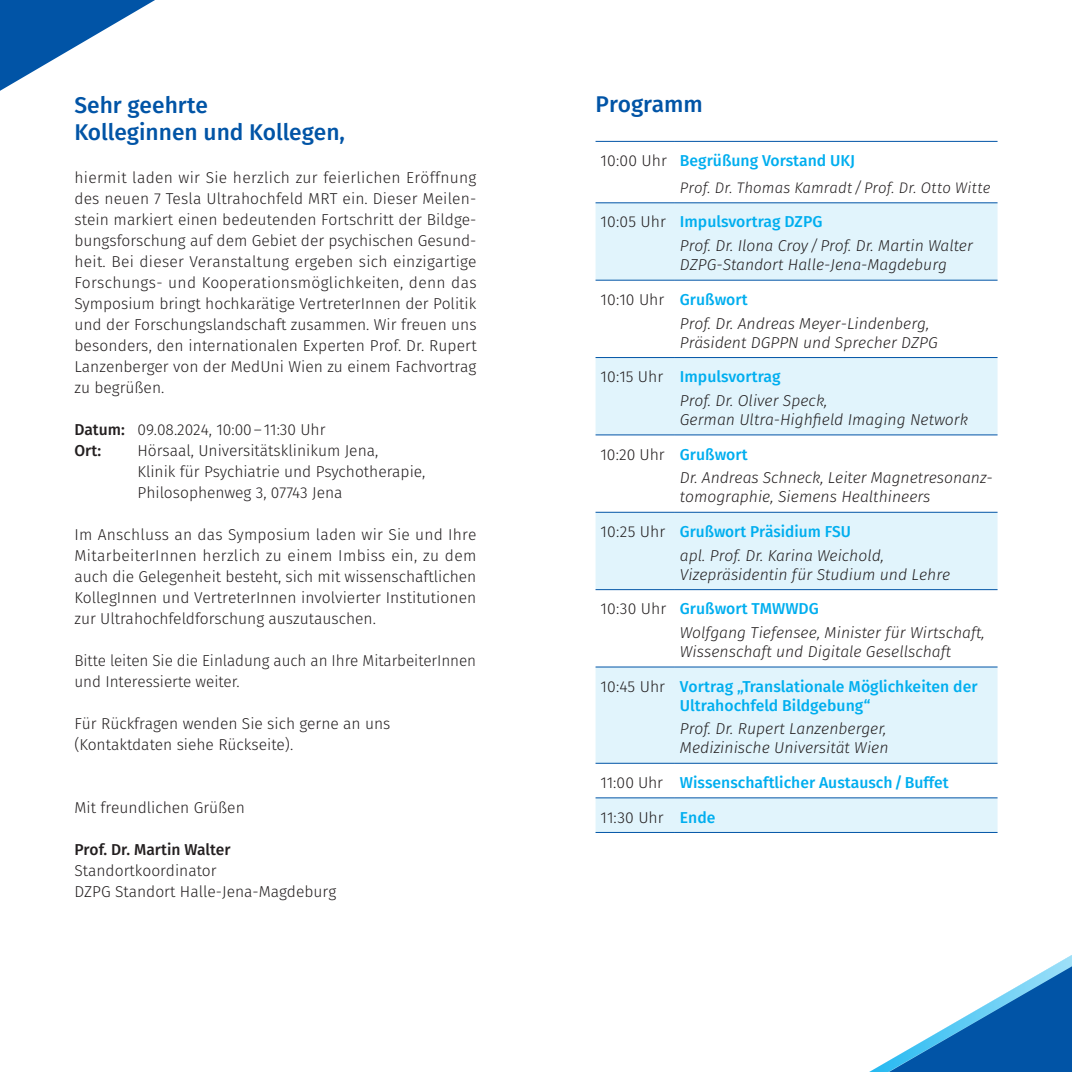
<style>
.page{position:relative;width:1072px;height:1072px;background:#fff}
.page>*{position:absolute;margin:0;border:0;box-sizing:border-box;transform-origin:0 0}
.t1{font:500 22.75px/27.3px "Fira Sans";color:#0154a6}
.t2{font:300 15.75px/21px "Fira Sans";color:#231f20}
.t3{font:italic 300 15.75px/18.9px "Fira Sans";color:#231f20}
.t4{font:500 15.75px/18.9px "Fira Sans";color:#00aeef}
.t5{font:500 15.75px "Fira Sans";color:#231f20}
.t6{font:italic 300 15.4px "Fira Sans";letter-spacing:.01em;color:#231f20}
.s1{font-weight:500}
.s2{font-weight:300;color:#231f20}
.s3{font-size:15.75px}
.s4{font-style:normal}
.s5{font-weight:500;font-style:normal;color:#00aeef}
</style>
<div class="page">
<svg style="left:0;top:0;width:155px;height:91px"></svg>
<svg style="left:871px;top:955px;width:200px;height:116px"></svg>
<svg style="left:595px;top:203px;width:402px;height:629px;fill:#e1f4fc"></svg>
<hr style="left:595px;top:280px;width:80px;height:1px;background:#0154a6">
<hr style="left:675px;top:280px;width:322px;height:1px;background:#0154a6">
<hr style="left:595px;top:434px;width:80px;height:1px;background:#0154a6">
<hr style="left:675px;top:434px;width:322px;height:1px;background:#0154a6">
<hr style="left:595px;top:589px;width:80px;height:1px;background:#0154a6">
<hr style="left:675px;top:589px;width:322px;height:1px;background:#0154a6">
<hr style="left:595px;top:762px;width:80px;height:1px;background:#0154a6">
<hr style="left:675px;top:762px;width:322px;height:1px;background:#0154a6">
<hr style="left:595px;top:832px;width:80px;height:1px;background:#0154a6">
<hr style="left:675px;top:832px;width:322px;height:1px;background:#0154a6">
<hr style="left:595px;top:141px;width:80px;height:1px;background:#0154a6">
<hr style="left:675px;top:141px;width:322px;height:1px;background:#0154a6">
<hr style="left:595px;top:202px;width:80px;height:1px;background:#0154a6">
<hr style="left:675px;top:202px;width:322px;height:1px;background:#0154a6">
<hr style="left:595px;top:357px;width:80px;height:1px;background:#0154a6">
<hr style="left:675px;top:357px;width:322px;height:1px;background:#0154a6">
<hr style="left:595px;top:512px;width:80px;height:1px;background:#0154a6">
<hr style="left:675px;top:512px;width:322px;height:1px;background:#0154a6">
<hr style="left:595px;top:666px;width:80px;height:1px;background:#0154a6">
<hr style="left:675px;top:666px;width:322px;height:1px;background:#0154a6">
<hr style="left:595px;top:797px;width:80px;height:1px;background:#0154a6">
<hr style="left:675px;top:797px;width:322px;height:1px;background:#0154a6">
<h1 class="t1" style="left:74px;top:90px;width:272px">Sehr geehrte<br>Kolleginnen und Kollegen,</h1>
<p class="t2" style="left:74px;top:167px;width:404px;text-align:justify">hiermit laden wir Sie herzlich zur feierlichen Eröffnung des neuen 7 Tesla Ultrahochfeld MRT ein. Dieser Meilen&shy;stein markiert einen bedeutenden Fortschritt der Bildge&shy;bungsforschung auf dem Gebiet der psychischen Gesund&shy;heit. Bei dieser Veranstaltung ergeben sich einzigartige Forschungs- und Kooperationsmöglichkeiten, denn das Symposium bringt hochkarätige VertreterInnen der Politik und der Forschungslandschaft zusammen. Wir freuen uns besonders, den internationalen Experten Prof. Dr. Rupert Lanzenberger von der MedUni Wien zu einem Fachvortrag zu begrüßen.</p>
<p class="t2" style="left:74px;top:419px;width:253px"><span class="s1">Datum:</span> 09.08.2024, 10:00–11:30 Uhr<br><span class="s1">Ort:</span></p>
<p class="t2" style="left:137px;top:440px;width:289px">Hörsaal, Universitätsklinikum Jena,<br>Klinik für Psychiatrie und Psychotherapie,<br>Philosophenweg 3, 07743 Jena</p>
<p class="t2" style="left:74px;top:524px;width:403px;text-align:justify">Im Anschluss an das Symposium laden wir Sie und Ihre MitarbeiterInnen herzlich zu einem Imbiss ein, zu dem auch die Gelegenheit besteht, sich mit wissenschaftlichen KollegInnen und VertreterInnen involvierter Institutionen zur Ultrahochfeldforschung auszutauschen.</p>
<p class="t2" style="left:74px;top:650px;width:403px">Bitte leiten Sie die Einladung auch an Ihre MitarbeiterInnen und Interessierte weiter.</p>
<p class="t2" style="left:74px;top:713px;width:317px">Für Rückfragen wenden Sie sich gerne an uns (Kontaktdaten siehe Rückseite).</p>
<p class="t2" style="left:74px;top:797px;width:172px">Mit freundlichen Grüßen</p>
<p class="t5" style="left:74px;top:837px;width:158px">Prof. Dr. Martin Walter</p>
<p class="t2" style="left:74px;top:860px;width:263px">Standortkoordinator<br>DZPG Standort Halle-Jena-Magdeburg</p>
<h1 class="t1" style="left:595px;top:89px;width:109px">Programm</h1>
<p class="t4" style="left:600px;top:150px;width:256px"><span class="s2">10:00 Uhr</span> Begrüßung Vorstand UKJ</p>
<p class="t6" style="left:680px;top:177px;width:312px">Prof. Dr. Thomas Kamradt<span class="s3">/</span>Prof. Dr. Otto Witte</p>
<p class="t3" style="left:680px;top:210px;width:294px;line-height:23.8px;text-indent:-79px"><span class="s4">10:05 Uhr</span> <span class="s5">Impulsvortrag DZPG<br></span>Prof. Dr. Ilona Croy/Prof. Dr. Martin Walter</p>
<p class="t3" style="left:600px;top:247px;width:348px;line-height:34.6px;text-indent:79px">DZPG-Standort Halle-Jena-Magdeburg<br><span class="s4">10:10 Uhr</span> <span class="s5">Grußwort</span></p>
<p class="t3" style="left:680px;top:314px;width:259px">Prof. Dr. Andreas Meyer-Lindenberg,<br>Präsident DGPPN und Sprecher DZPG</p>
<p class="t3" style="left:680px;top:365px;width:149px;line-height:23.8px;text-indent:-79px"><span class="s4">10:15 Uhr</span> <span class="s5">Impulsvortrag<br></span>Prof. Dr. Oliver Speck,</p>
<p class="t3" style="left:600px;top:402px;width:369px;line-height:34.6px;text-indent:79px">German Ultra-Highfield Imaging Network<br><span class="s4">10:20 Uhr</span> <span class="s5">Grußwort</span></p>
<p class="t3" style="left:680px;top:468px;width:314px">Dr. Andreas Schneck, Leiter Magnetresonanz&shy;tomographie, Siemens Healthineers</p>
<p class="t3" style="left:680px;top:519px;width:206px;line-height:23.8px;text-indent:-79px"><span class="s4">10:25 Uhr</span> <span class="s5">Grußwort Präsidium FSU<br></span>apl. Prof. Dr. Karina Weichold,</p>
<p class="t3" style="left:600px;top:557px;width:351px;line-height:34.6px;text-indent:79px">Vizepräsidentin für Studium und Lehre<br><span class="s4">10:30 Uhr</span> <span class="s5">Grußwort TMWWDG</span></p>
<p class="t3" style="left:680px;top:623px;width:306px">Wolfgang Tiefensee, Minister für Wirtschaft,<br>Wissenschaft und Digitale Gesellschaft</p>
<p class="t4" style="left:680px;top:676px;width:299px;text-indent:-79px"><span class="s2">10:45 Uhr</span> Vortrag „Translationale Möglichkeiten der<br>Ultrahochfeld Bildgebung“</p>
<p class="t3" style="left:680px;top:719px;width:210px">Prof. Dr. Rupert Lanzenberger,<br>Medizinische Universität Wien</p>
<p class="t4" style="left:600px;top:764px;width:350px;line-height:34.6px"><span class="s2">11:00 Uhr</span> Wissenschaftlicher Austausch/Buffet<br><span class="s2">11:30 Uhr</span> Ende</p>
</div>
